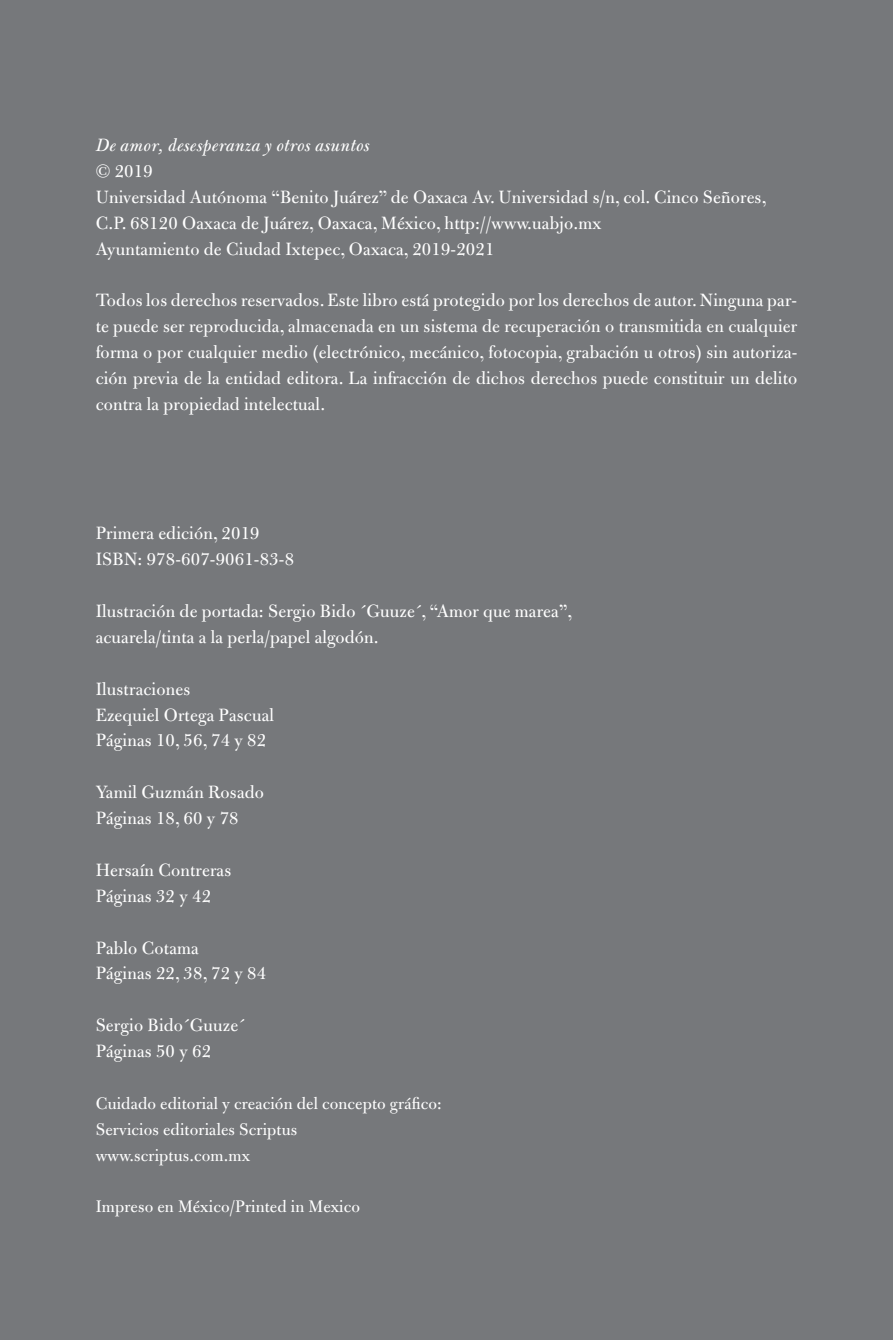
<style>
.page{position:relative;width:893px;height:1340px;background:#fff}
.page>*{position:absolute;margin:0;border:0;box-sizing:border-box;transform-origin:0 0}
.t1{font:19.12px/25.9px "Bulmer MT Std";letter-spacing:.01em;color:#fff}
.t2{font:italic 19.12px "Bulmer MT Std";letter-spacing:.01em;color:#fff}
.t3{font:18px/25.9px "Bulmer MT Std";letter-spacing:.01em;color:#fff}
</style>
<div class="page">
<div style="left:0;top:0;width:893px;height:1339px;background:#76787b"></div>
<p class="t2" style="left:96px;top:134px;width:276px">De amor, desesperanza y otros asuntos</p>
<p class="t1" style="left:96px;top:158px;width:672px">© 2019<br>Universidad Autónoma “Benito Juárez” de Oaxaca Av. Universidad s/n, col. Cinco Señores, C.P. 68120 Oaxaca de Juárez, Oaxaca, México, http://www.uabjo.mx<br>Ayuntamiento de Ciudad Ixtepec, Oaxaca, 2019-2021</p>
<p class="t1" style="left:96px;top:288px;width:703px;text-align:justify">Todos los derechos reservados. Este libro está protegido por los derechos de autor. Ninguna par&shy;te puede ser reproducida, almacenada en un sistema de recuperación o transmitida en cualquier forma o por cualquier medio (electrónico, mecánico, fotocopia, grabación u otros) sin autoriza&shy;ción previa de la entidad editora. La infracción de dichos derechos puede constituir un delito contra la propiedad intelectual.</p>
<p class="t1" style="left:96px;top:521px;width:200px">Primera edición, 2019<br>ISBN: 978-607-9061-83-8</p>
<p class="t1" style="left:96px;top:598px;width:478px">Ilustración de portada: Sergio Bido ´Guuze´, “Amor que marea”, acuarela/tinta a la perla/papel algodón.</p>
<p class="t1" style="left:96px;top:676px;width:180px">Ilustraciones<br>Ezequiel Ortega Pascual<br>Páginas 10, 56, 74 y 82</p>
<p class="t1" style="left:96px;top:779px;width:170px">Yamil Guzmán Rosado<br>Páginas 18, 60 y 78</p>
<p class="t1" style="left:96px;top:857px;width:137px">Hersaín Contreras<br>Páginas 32 y 42</p>
<p class="t1" style="left:96px;top:935px;width:172px">Pablo Cotama<br>Páginas 22, 38, 72 y 84</p>
<p class="t1" style="left:96px;top:1012px;width:151px">Sergio Bido´Guuze´<br>Páginas 50 y 62</p>
<p class="t3" style="left:96px;top:1090px;width:348px">Cuidado editorial y creación del concepto gráfico:<br>Servicios editoriales Scriptus www.scriptus.com.mx</p>
<p class="t3" style="left:96px;top:1194px;width:266px">Impreso en México/Printed in Mexico</p>
</div>
